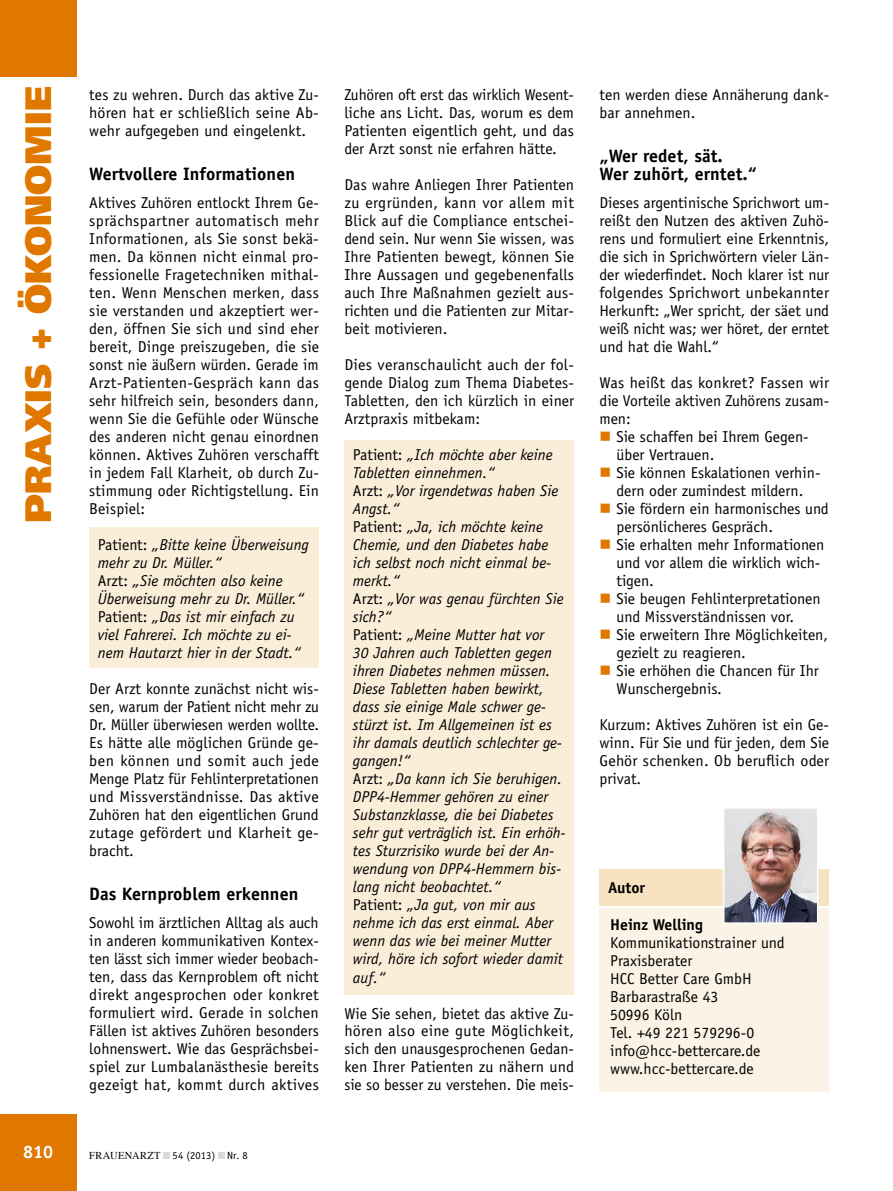
<style>
.page{position:relative;width:893px;height:1191px;background:#fff}
.page>*{position:absolute;margin:0;border:0;box-sizing:border-box;transform-origin:0 0}
.t1{font:900 36.75px "Frutiger LT Std";letter-spacing:.005em;color:#e07800}
.t2{font:700 18px/18px "Officina Sans Std";letter-spacing:.005em;color:#000}
.t3{font:700 18px "Officina Sans Std";color:#fff}
.t4{font:15.75px/18px "Officina Sans Std";color:#000;text-align:justify}
.t5{font:italic 15.75px/18px "Officina Sans Std";color:#000}
.t6{font:700 15.75px "Officina Sans Std";color:#000}
.t7{font:10.5px "Officina Sans Std";letter-spacing:.015em;color:#000}
.s1{font-style:normal}
.s2{font-family:"Times"}
</style>
<div class="page">
<div style="left:89px;top:527px;width:230px;height:141px;background:#fbeed9"></div>
<div style="left:344px;top:440px;width:230px;height:554px;background:#fbeed9"></div>
<div style="left:0;top:1114px;width:77px;height:77px;background:#e07800"></div>
<div style="left:0;top:0;width:77px;height:77px;background:#e07800"></div>
<div style="left:600px;top:908px;width:229px;height:183px;background:#fbf3e5"></div>
<div style="left:600px;top:869px;width:229px;height:36px;background:#f7e3bf"></div>
<img style="left:722px;top:808px;width:97px;height:116px">
<svg style="left:163px;top:1152px;width:6px;height:6px"></svg>
<svg style="left:218px;top:1152px;width:6px;height:6px"></svg>
<h1 class="t1" style="left:16px;top:523px;width:438px;rotate:-90deg">PRAXIS + ÖKONOMIE</h1>
<p class="t4" style="left:89px;top:86px;width:231px">tes zu wehren. Durch das aktive Zu&shy;hören hat er schließlich seine Ab&shy;wehr aufgegeben und eingelenkt.</p>
<p class="t2" style="left:89px;top:164px;width:207px">Wertvollere Informationen</p>
<p class="t4" style="left:89px;top:194px;width:231px">Aktives Zuhören entlockt Ihrem Ge&shy;sprächspartner automatisch mehr Informationen, als Sie sonst bekä&shy;men. Da können nicht einmal pro&shy;fessionelle Fragetechniken mithal&shy;ten. Wenn Menschen merken, dass sie verstanden und akzeptiert wer&shy;den, öffnen Sie sich und sind eher bereit, Dinge preiszugeben, die sie sonst nie äußern würden. Gerade im Arzt-Patienten-Gespräch kann das sehr hilfreich sein, besonders dann, wenn Sie die Gefühle oder Wünsche des anderen nicht genau einordnen können. Aktives Zuhören verschafft in jedem Fall Klarheit, ob durch Zu&shy;stimmung oder Richtigstellung. Ein Beispiel:</p>
<p class="t5" style="left:98px;top:536px;width:213px"><span class="s1">Patient:</span> „Bitte keine Überweisung mehr zu Dr. Müller.“<br><span class="s1">Arzt:</span> „Sie möchten also keine<br>Überweisung mehr zu Dr. Müller.“<br><span class="s1">Patient:</span> „Das ist mir einfach zu viel Fahrerei. Ich möchte zu ei&shy;nem Hautarzt hier in der Stadt.“</p>
<p class="t4" style="left:89px;top:680px;width:231px">Der Arzt konnte zunächst nicht wis&shy;sen, warum der Patient nicht mehr zu Dr. Müller überwiesen werden wollte.<br>Es hätte alle möglichen Gründe ge&shy;ben können und somit auch jede Menge Platz für Fehlinterpretationen und Missverständnisse. Das aktive Zuhören hat den eigentlichen Grund zutage gefördert und Klarheit ge&shy;bracht.</p>
<p class="t2" style="left:89px;top:884px;width:211px">Das Kernproblem erkennen</p>
<p class="t4" style="left:89px;top:914px;width:231px">Sowohl im ärztlichen Alltag als auch in anderen kommunikativen Kontex&shy;ten lässt sich immer wieder beobach&shy;ten, dass das Kernproblem oft nicht direkt angesprochen oder konkret formuliert wird. Gerade in solchen Fällen ist aktives Zuhören besonders lohnenswert. Wie das Gesprächsbei&shy;spiel zur Lumbalanästhesie bereits gezeigt hat, kommt durch aktives</p>
<p class="t3" style="left:23px;top:1140px;width:32px">810</p>
<p class="t7" style="left:89px;top:1149px;width:160px"><span class="s2">FRAUENARZT</span> 54 (2013) Nr. 8</p>
<p class="t4" style="left:344px;top:86px;width:231px">Zuhören oft erst das wirklich Wesent&shy;liche ans Licht. Das, worum es dem Patienten eigentlich geht, und das der Arzt sonst nie erfahren hätte.</p>
<p class="t4" style="left:344px;top:176px;width:231px">Das wahre Anliegen Ihrer Patienten zu ergründen, kann vor allem mit Blick auf die Compliance entschei&shy;dend sein. Nur wenn Sie wissen, was Ihre Patienten bewegt, können Sie Ihre Aussagen und gegebenenfalls auch Ihre Maßnahmen gezielt aus&shy;richten und die Patienten zur Mitar&shy;beit motivieren.</p>
<p class="t4" style="left:344px;top:356px;width:231px">Dies veranschaulicht auch der fol&shy;gende Dialog zum Thema Diabetes-Tabletten, den ich kürzlich in einer Arztpraxis mitbekam:</p>
<p class="t5" style="left:353px;top:446px;width:214px"><span class="s1">Patient:</span> „Ich möchte aber keine<br>Tabletten einnehmen.“<br><span class="s1">Arzt:</span> „Vor irgendetwas haben Sie<br>Angst.“<br><span class="s1">Patient:</span> „Ja, ich möchte keine<br>Chemie, und den Diabetes habe ich selbst noch nicht einmal be&shy;merkt.“<br><span class="s1">Arzt:</span> „Vor was genau fürchten Sie sich?“<br><span class="s1">Patient:</span> „Meine Mutter hat vor<br>30 Jahren auch Tabletten gegen ihren Diabetes nehmen müssen.<br>Diese Tabletten haben bewirkt, dass sie einige Male schwer ge&shy;stürzt ist. Im Allgemeinen ist es ihr damals deutlich schlechter ge&shy;gangen!“<br><span class="s1">Arzt:</span> „Da kann ich Sie beruhigen.<br>DPP4-Hemmer gehören zu einer<br>Substanzklasse, die bei Diabetes sehr gut verträglich ist. Ein erhöh&shy;tes Sturzrisiko wurde bei der An&shy;wendung von DPP4-Hemmern bis&shy;lang nicht beobachtet.“<br><span class="s1">Patient:</span> „Ja gut, von mir aus nehme ich das erst einmal. Aber wenn das wie bei meiner Mutter wird, höre ich sofort wieder damit auf.“</p>
<p class="t4" style="left:344px;top:1004px;width:231px">Wie Sie sehen, bietet das aktive Zu&shy;hören also eine gute Möglichkeit, sich den unausgesprochenen Gedan&shy;ken Ihrer Patienten zu nähern und sie so besser zu verstehen. Die meis-</p>
<p class="t4" style="left:600px;top:86px;width:231px">ten werden diese Annäherung dank&shy;bar annehmen.</p>
<p class="t2" style="left:600px;top:146px;width:159px">„Wer redet, sät.<br>Wer zuhört, erntet.“</p>
<p class="t4" style="left:600px;top:194px;width:231px">Dieses argentinische Sprichwort um&shy;reißt den Nutzen des aktiven Zuhö&shy;rens und formuliert eine Erkenntnis, die sich in Sprichwörtern vieler Län&shy;der wiederfindet. Noch klarer ist nur folgendes Sprichwort unbekannter Herkunft: „Wer spricht, der säet und weiß nicht was; wer höret, der erntet und hat die Wahl.“</p>
<p class="t4" style="left:600px;top:374px;width:231px">Was heißt das konkret? Fassen wir die Vorteile aktiven Zuhörens zusam&shy;men:</p>
<p class="t4" style="left:617px;top:428px;width:214px;text-align:left">Sie schaffen bei Ihrem Gegen&shy;über Vertrauen.<br>Sie können Eskalationen verhin&shy;dern oder zumindest mildern.<br>Sie fördern ein harmonisches und persönlicheres Gespräch.<br>Sie erhalten mehr Informationen und vor allem die wirklich wich&shy;tigen.<br>Sie beugen Fehlinterpretationen und Missverständnissen vor.<br>Sie erweitern Ihre Möglichkeiten, gezielt zu reagieren.<br>Sie erhöhen die Chancen für Ihr<br>Wunschergebnis.</p>
<p class="t4" style="left:600px;top:716px;width:231px">Kurzum: Aktives Zuhören ist ein Ge&shy;winn. Für Sie und für jeden, dem Sie Gehör schenken. Ob beruflich oder privat.</p>
<p class="t6" style="left:608px;top:877px;width:39px">Autor</p>
<p class="t6" style="left:610px;top:915px;width:94px">Heinz Welling</p>
<p class="t4" style="left:610px;top:934px;width:176px;text-align:left">Kommunikationstrainer und<br>Praxisberater<br>HCC Better Care GmbH<br>Barbarastraße 43<br>50996 Köln<br>Tel. +49 221 579296-0 info@hcc-bettercare.de www.hcc-bettercare.de</p>
</div>
